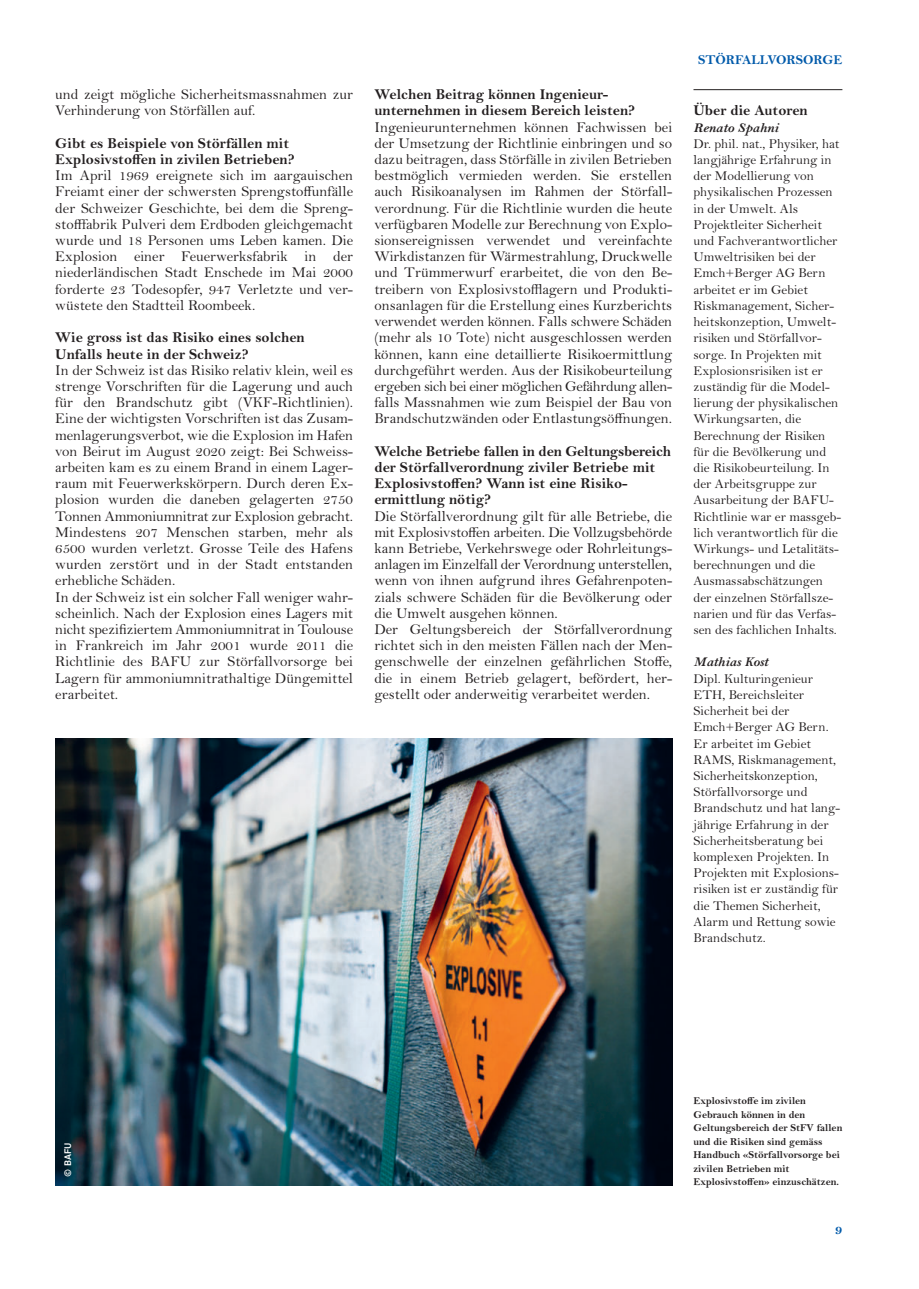
<style>
.page{position:relative;width:919px;height:1289px;background:#fff}
.page>*{position:absolute;margin:0;border:0;box-sizing:border-box;transform-origin:0 0}
.t1{font:15px/16.2px "Bell MT Std";color:#231f20}
.t2{font:700 15px/16.2px "Bell MT Std";color:#231f20}
.t3{font:13.5px/16.2px "Bell MT Std";color:#231f20}
.t4{font:italic 700 13.5px "Bell MT Std";letter-spacing:-.005em;color:#231f20}
.t5{font:700 13.5px "Bell MT Std";color:#015aaa}
.t6{font:700 10.5px/13.5px "Bell MT Std";color:#231f20}
.t7{font:500 9.75px "DIN Next LT Pro";color:#fff}
</style>
<div class="page">
<hr style="left:693px;top:89px;width:149px;height:1px;background:#231f20">
<img style="left:55px;top:739px;width:617px;height:446px">
<p class="t1" style="left:55px;top:87px;width:299px">und zeigt mögliche Sicherheitsmassnahmen zur<br>Verhinderung von Störfällen auf.</p>
<p class="t2" style="left:55px;top:135px;width:241px">Gibt es Beispiele von Störfällen mit<br>Explosivstoffen in zivilen Betrieben?</p>
<p class="t1" style="left:55px;top:168px;width:299px;text-align:justify">Im April 1969 ereignete sich im aargauischen Freiamt einer der schwersten Sprengstoffunfälle der Schweizer Geschichte, bei dem die Spreng&shy;stofffabrik Pulveri dem Erdboden gleichgemacht wurde und 18 Personen ums Leben kamen. Die Explosion einer Feuerwerksfabrik in der niederländischen Stadt Enschede im Mai 2000 forderte 23 Todesopfer, 947 Verletzte und ver&shy;wüstete den Stadtteil Roombeek.</p>
<p class="t2" style="left:55px;top:330px;width:251px">Wie gross ist das Risiko eines solchen<br>Unfalls heute in der Schweiz?</p>
<p class="t1" style="left:55px;top:363px;width:299px">In der Schweiz ist das Risiko relativ klein, weil es strenge Vorschriften für die Lagerung und auch für den Brandschutz gibt (VKF-Richtlinien).<br>Eine der wichtigsten Vorschriften ist das Zusam&shy;menlagerungsverbot, wie die Explosion im Hafen von Beirut im August 2020 zeigt: Bei Schweiss&shy;arbeiten kam es zu einem Brand in einem Lager&shy;raum mit Feuerwerkskörpern. Durch deren Ex&shy;plosion wurden die daneben gelagerten 2750<br>Tonnen Ammoniumnitrat zur Explosion gebracht.<br>Mindestens 207 Menschen starben, mehr als 6500 wurden verletzt. Grosse Teile des Hafens wurden zerstört und in der Stadt entstanden erhebliche Schäden.<br>In der Schweiz ist ein solcher Fall weniger wahr&shy;scheinlich. Nach der Explosion eines Lagers mit nicht spezifiziertem Ammoniumnitrat in Toulouse in Frankreich im Jahr 2001 wurde 2011 die Richtlinie des BAFU zur Störfallvorsorge bei Lagern für ammoniumnitrathaltige Düngemittel erarbeitet.</p>
<p class="t2" style="left:374px;top:87px;width:262px">Welchen Beitrag können Ingenieur&shy;unternehmen in diesem Bereich leisten?</p>
<p class="t1" style="left:374px;top:120px;width:299px;text-align:justify">Ingenieurunternehmen können Fachwissen bei der Umsetzung der Richtlinie einbringen und so dazu beitragen, dass Störfälle in zivilen Betrieben bestmöglich vermieden werden. Sie erstellen auch Risikoanalysen im Rahmen der Störfall&shy;verordnung. Für die Richtlinie wurden die heute verfügbaren Modelle zur Berechnung von Explo&shy;sionsereignissen verwendet und vereinfachte Wirkdistanzen für Wärmestrahlung, Druckwelle und Trümmerwurf erarbeitet, die von den Be&shy;treibern von Explosivstofflagern und Produkti&shy;onsanlagen für die Erstellung eines Kurzberichts verwendet werden können. Falls schwere Schäden (mehr als 10 Tote) nicht ausgeschlossen werden können, kann eine detaillierte Risikoermittlung durchgeführt werden. Aus der Risikobeurteilung ergeben sich bei einer möglichen Gefährdung allen&shy;falls Massnahmen wie zum Beispiel der Bau von Brandschutzwänden oder Entlastungsöffnungen.</p>
<p class="t2" style="left:374px;top:443px;width:298px">Welche Betriebe fallen in den Geltungsbereich der Störfallverordnung ziviler Betriebe mit Explosivstoffen? Wann ist eine Risiko&shy;ermittlung nötig?</p>
<p class="t1" style="left:374px;top:508px;width:299px">Die Störfallverordnung gilt für alle Betriebe, die mit Explosivstoffen arbeiten. Die Vollzugsbehörde kann Betriebe, Verkehrswege oder Rohrleitungs&shy;anlagen im Einzelfall der Verordnung unterstellen, wenn von ihnen aufgrund ihres Gefahrenpoten&shy;zials schwere Schäden für die Bevölkerung oder die Umwelt ausgehen können.<br>Der Geltungsbereich der Störfallverordnung richtet sich in den meisten Fällen nach der Men&shy;genschwelle der einzelnen gefährlichen Stoffe, die in einem Betrieb gelagert, befördert, her&shy;gestellt oder anderweitig verarbeitet werden.</p>
<p class="t5" style="left:698px;top:53px;width:146px">STÖRFALLVORSORGE</p>
<p class="t2" style="left:693px;top:103px;width:116px">Über die Autoren</p>
<p class="t4" style="left:693px;top:122px;width:87px">Renato Spahni</p>
<p class="t3" style="left:693px;top:136px;width:149px">Dr. phil. nat., Physiker, hat langjährige Erfahrung in der Modellierung von physikalischen Prozessen in der Umwelt. Als<br>Projektleiter Sicherheit und Fachverantwortlicher<br>Umweltrisiken bei der<br>Emch+Berger AG Bern arbeitet er im Gebiet<br>Riskmanagement, Sicher&shy;heitskonzeption, Umwelt&shy;risiken und Störfallvor&shy;sorge. In Projekten mit<br>Explosionsrisiken ist er zuständig für die Model&shy;lierung der physikalischen<br>Wirkungsarten, die<br>Berechnung der Risiken für die Bevölkerung und die Risikobeurteilung. In der Arbeitsgruppe zur<br>Ausarbeitung der BAFU-<br>Richtlinie war er massgeb&shy;lich verantwortlich für die<br>Wirkungs- und Letalitäts&shy;berechnungen und die<br>Ausmassabschätzungen der einzelnen Störfallsze&shy;narien und für das Verfas&shy;sen des fachlichen Inhalts.</p>
<p class="t4" style="left:693px;top:657px;width:76px">Mathias Kost</p>
<p class="t3" style="left:693px;top:671px;width:148px">Dipl. Kulturingenieur<br>ETH, Bereichsleiter<br>Sicherheit bei der<br>Emch+Berger AG Bern.<br>Er arbeitet im Gebiet<br>RAMS, Riskmanagement,<br>Sicherheitskonzeption,<br>Störfallvorsorge und<br>Brandschutz und hat lang&shy;jährige Erfahrung in der<br>Sicherheitsberatung bei komplexen Projekten. In<br>Projekten mit Explosions&shy;risiken ist er zuständig für die Themen Sicherheit,<br>Alarm und Rettung sowie<br>Brandschutz.</p>
<p class="t7" style="left:64px;top:1176px;width:35px;rotate:-90deg">© BAFU</p>
<p class="t6" style="left:693px;top:1094px;width:150px">Explosivstoffe im zivilen<br>Gebrauch können in den<br>Geltungsbereich der StFV fallen und die Risiken sind gemäss<br>Handbuch «Störfallvorsorge bei zivilen Betrieben mit<br>Explosivstoffen» einzuschätzen.</p>
<p class="t5" style="left:835px;top:1222px;width:9px">9</p>
</div>
